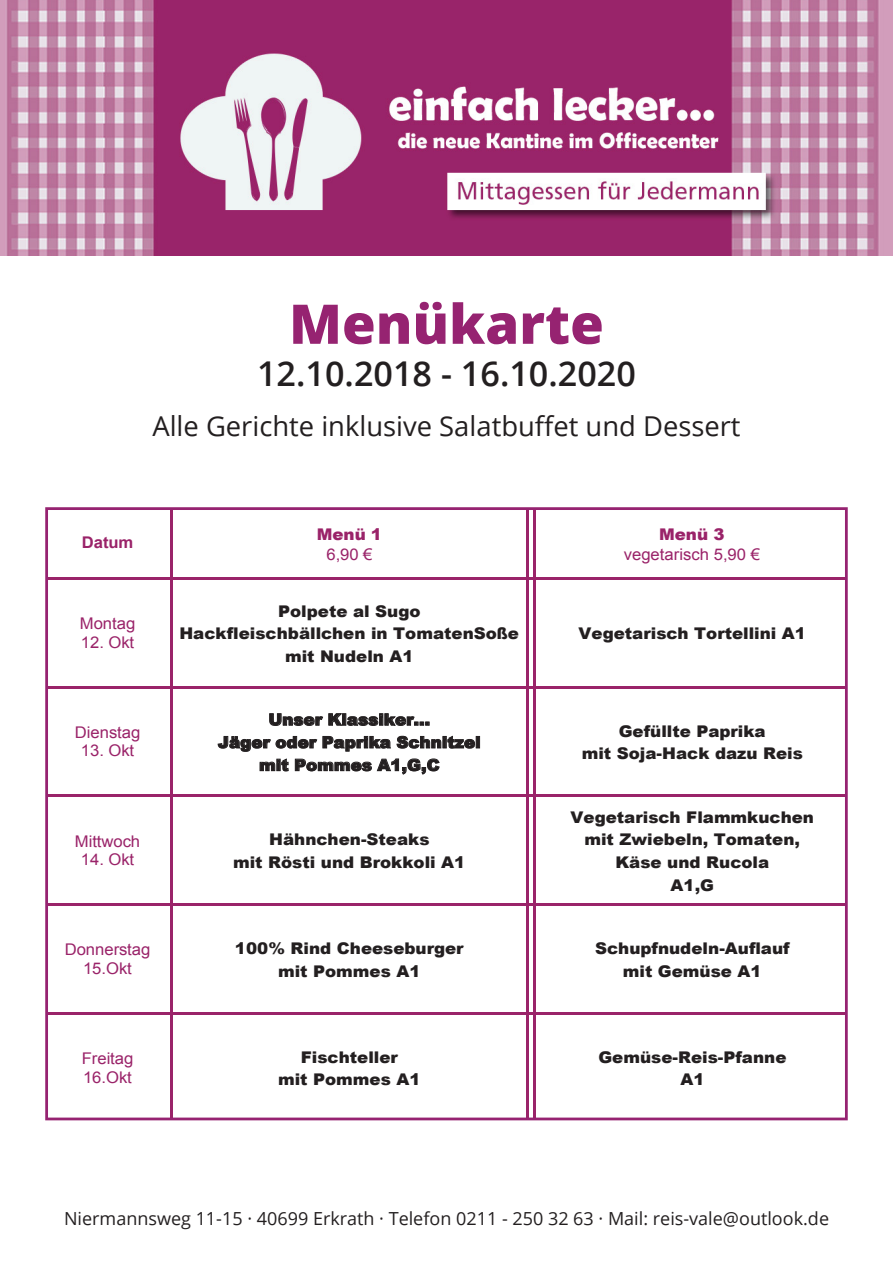
<style>
.page{position:relative;width:893px;height:1263px;background:#fff}
.page>*{position:absolute;margin:0;border:0;box-sizing:border-box;transform-origin:0 0}
.t1{font:800 54.75px "Open Sans";color:#962371}
.t2{font:600 34.2px "Open Sans";color:#231f20}
.t3{font:27.3px "Open Sans";color:#231f20}
.t4{font:18px "Open Sans";color:#231f20}
.t5{font:900 16.05px/22.6px "Arial";color:#231f20;text-align:center}
.t6{font:16.05px/18.5px "Arial";letter-spacing:-.005em;color:#9a2369;text-align:center}
.t7{font:900 16.05px "Arial";color:#9a2369}
.t8{font:700 16.05px "Arial";color:#9a2369}
</style>
<div class="page">
<img style="left:0;top:0;width:893px;height:255px">
<hr style="left:170px;top:509px;width:3px;height:68px;background:#9a2369">
<hr style="left:526px;top:509px;width:3px;height:68px;background:#9a2369">
<hr style="left:533px;top:509px;width:3px;height:68px;background:#9a2369">
<hr style="left:47px;top:577px;width:123px;height:3px;background:#9a2369">
<hr style="left:173px;top:577px;width:353px;height:3px;background:#9a2369">
<svg style="left:526px;top:577px;width:10px;height:3px"></svg>
<hr style="left:536px;top:577px;width:310px;height:3px;background:#9a2369">
<hr style="left:170px;top:580px;width:3px;height:106px;background:#9a2369">
<hr style="left:526px;top:580px;width:3px;height:106px;background:#9a2369">
<hr style="left:533px;top:580px;width:3px;height:106px;background:#9a2369">
<hr style="left:47px;top:686px;width:123px;height:2px;background:#9a2369">
<hr style="left:173px;top:686px;width:353px;height:2px;background:#9a2369">
<svg style="left:526px;top:686px;width:10px;height:3px"></svg>
<hr style="left:536px;top:686px;width:310px;height:2px;background:#9a2369">
<hr style="left:170px;top:689px;width:3px;height:105px;background:#9a2369">
<hr style="left:526px;top:689px;width:3px;height:105px;background:#9a2369">
<hr style="left:533px;top:689px;width:3px;height:105px;background:#9a2369">
<hr style="left:47px;top:794px;width:123px;height:3px;background:#9a2369">
<hr style="left:173px;top:794px;width:353px;height:3px;background:#9a2369">
<svg style="left:526px;top:794px;width:10px;height:3px"></svg>
<hr style="left:536px;top:794px;width:310px;height:3px;background:#9a2369">
<hr style="left:170px;top:797px;width:3px;height:106px;background:#9a2369">
<hr style="left:526px;top:797px;width:3px;height:106px;background:#9a2369">
<hr style="left:533px;top:797px;width:3px;height:106px;background:#9a2369">
<hr style="left:47px;top:903px;width:123px;height:3px;background:#9a2369">
<hr style="left:173px;top:903px;width:353px;height:3px;background:#9a2369">
<svg style="left:526px;top:903px;width:10px;height:3px"></svg>
<hr style="left:536px;top:903px;width:310px;height:3px;background:#9a2369">
<hr style="left:170px;top:906px;width:3px;height:106px;background:#9a2369">
<hr style="left:526px;top:906px;width:3px;height:106px;background:#9a2369">
<hr style="left:533px;top:906px;width:3px;height:106px;background:#9a2369">
<hr style="left:47px;top:1012px;width:123px;height:3px;background:#9a2369">
<hr style="left:173px;top:1012px;width:353px;height:3px;background:#9a2369">
<svg style="left:526px;top:1012px;width:10px;height:3px"></svg>
<hr style="left:536px;top:1012px;width:310px;height:3px;background:#9a2369">
<hr style="left:170px;top:1015px;width:3px;height:104px;background:#9a2369">
<hr style="left:526px;top:1015px;width:3px;height:104px;background:#9a2369">
<hr style="left:533px;top:1015px;width:3px;height:104px;background:#9a2369">
<div style="left:45px;top:507px;width:803px;height:613px;border:3px solid #962371"></div>
<h1 class="t1" style="left:289px;top:282px;width:316px">Menükarte</h1>
<h2 class="t2" style="left:257px;top:350px;width:380px">12.10.2018 - 16.10.2020</h2>
<h3 class="t3" style="left:152px;top:407px;width:590px">Alle Gerichte inklusive Salatbuffet und Dessert</h3>
<p class="t8" style="left:82px;top:532px;width:53px">Datum</p>
<p class="t6" style="left:80px;top:614px;width:57px">Montag</p>
<p class="t6" style="left:81px;top:633px;width:55px">12. Okt</p>
<p class="t6" style="left:75px;top:723px;width:67px">Dienstag</p>
<p class="t6" style="left:81px;top:742px;width:55px">13. Okt</p>
<p class="t6" style="left:75px;top:832px;width:67px">Mittwoch</p>
<p class="t6" style="left:81px;top:850px;width:55px">14. Okt</p>
<p class="t7" style="left:317px;top:523px;width:67px">Menü 1</p>
<p class="t6" style="left:326px;top:545px;width:48px">6,90 €</p>
<p class="t5" style="left:179px;top:599px;width:341px">Polpete al Sugo<br>Hackfleischbällchen in TomatenSoße mit Nudeln A1</p>
<p class="t7" style="left:659px;top:523px;width:67px">Menü 3</p>
<p class="t6" style="left:624px;top:545px;width:138px">vegetarisch 5,90 €</p>
<p class="t5" style="left:579px;top:622px;width:229px">Vegetarisch Tortellini A1</p>
<p class="t5" style="left:218px;top:708px;width:264px">Unser Klassiker…<br>Jäger oder Paprika Schnitzel mit Pommes A1,G,C</p>
<p class="t5" style="left:582px;top:719px;width:223px">Gefüllte Paprika<br>mit Soja-Hack dazu Reis</p>
<p class="t5" style="left:233px;top:828px;width:234px">Hähnchen-Steaks<br>mit Rösti und Brokkoli A1</p>
<p class="t5" style="left:571px;top:805px;width:245px">Vegetarisch Flammkuchen mit Zwiebeln, Tomaten,<br>Käse und Rucola<br>A1,G</p>
<p class="t6" style="left:65px;top:941px;width:87px">Donnerstag<br>15.Okt</p>
<p class="t5" style="left:235px;top:936px;width:230px">100% Rind Cheeseburger mit Pommes A1</p>
<p class="t5" style="left:595px;top:936px;width:196px">Schupfnudeln-Auflauf mit Gemüse A1</p>
<p class="t6" style="left:82px;top:1049px;width:53px;text-align:left">Freitag<br>16.Okt</p>
<p class="t5" style="left:278px;top:1045px;width:144px">Fischteller<br>mit Pommes A1</p>
<p class="t5" style="left:598px;top:1045px;width:190px">Gemüse-Reis-Pfanne<br>A1</p>
<p class="t4" style="left:64px;top:1206px;width:767px">Niermannsweg 11-15 · 40699 Erkrath · Telefon 0211 - 250 32 63 · Mail: reis-vale@outlook.de</p>
</div>
